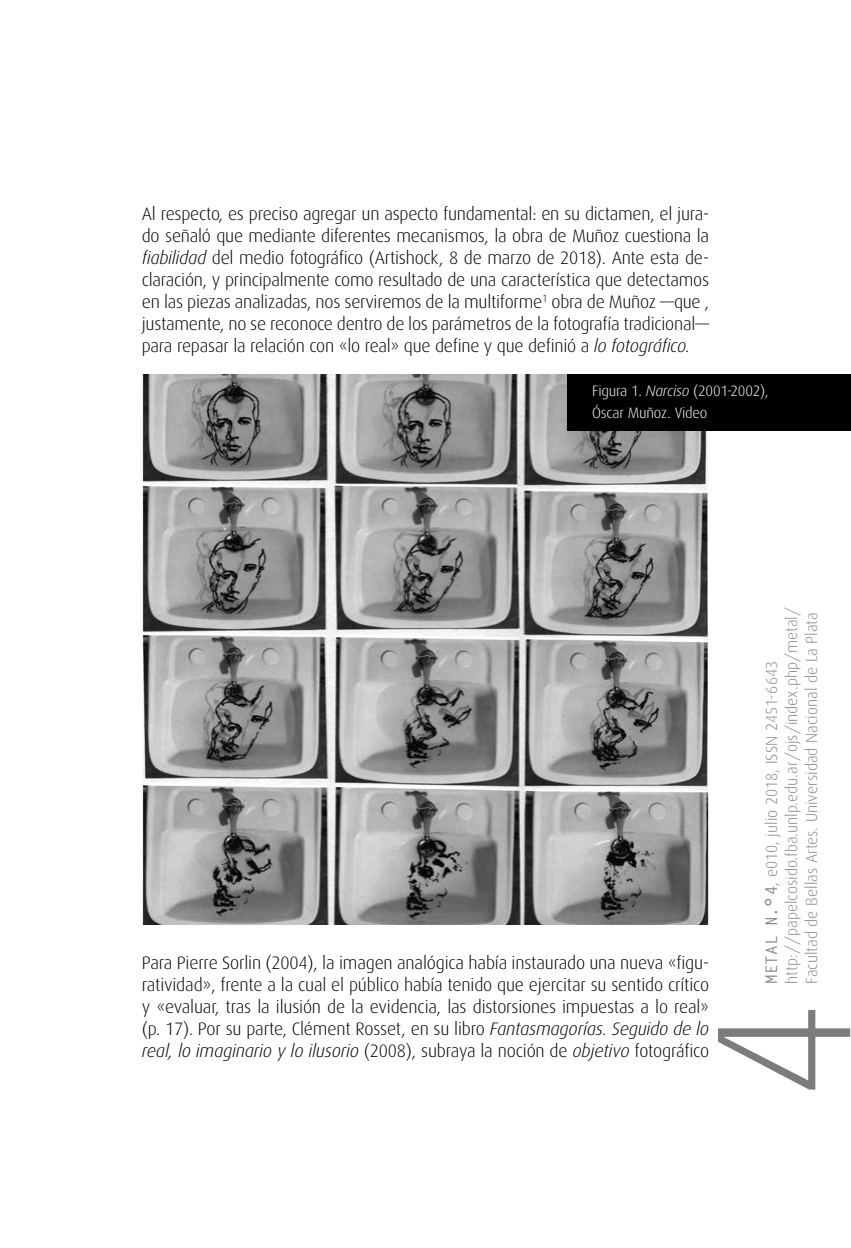
<style>
.page{position:relative;width:851px;height:1248px;background:#fff}
.page>*{position:absolute;margin:0;border:0;box-sizing:border-box;transform-origin:0 0}
.t1{font:180px "Letter Gothic Std";color:#7b7c7e}
.t2{font:300 18px/22px "Dax";letter-spacing:-.015em;color:#000;text-align:justify}
.t3{font:300 16px/20px "Dax";color:#87888a}
.t4{font:300 15px/22px "Dax";letter-spacing:-.015em;color:#fff}
.s1{font-style:italic}
.s2{font-family:"Letter Gothic Std";font-weight:700}
</style>
<div class="page">
<img style="left:142px;top:374px;width:567px;height:550px">
<div style="left:567px;top:374px;width:283px;height:57px;background:#000"></div>
<p class="t2" style="left:142px;top:203px;width:568px">Al respecto, es preciso agregar un aspecto fundamental: en su dictamen, el jura&shy;do señaló que mediante diferentes mecanismos, la obra de Muñoz cuestiona la <span class="s1">fiabilidad</span> del medio fotográfico (Artishock, 8 de marzo de 2018). Ante esta de&shy;claración, y principalmente como resultado de una característica que detectamos en las piezas analizadas, nos serviremos de la multiforme<sup>1</sup> obra de Muñoz —que , justamente, no se reconoce dentro de los parámetros de la fotografía tradicional— para repasar la relación con «lo real» que define y que definió a <span class="s1">lo fotográfico.</span></p>
<p class="t4" style="left:592px;top:380px;width:178px">Figura 1. <span class="s1">Narciso</span> (2001-2002),<br>Óscar Muñoz. Video</p>
<p class="t2" style="left:142px;top:951px;width:569px">Para Pierre Sorlin (2004), la imagen analógica había instaurado una nueva «figu&shy;ratividad», frente a la cual el público había tenido que ejercitar su sentido crítico y «evaluar, tras la ilusión de la evidencia, las distorsiones impuestas a lo real» (p. 17). Por su parte, Clément Rosset, en su libro <span class="s1">Fantasmagorías. Seguido de lo real, lo imaginario y lo ilusorio</span> (2008), subraya la noción de <span class="s1">objetivo</span> fotográfico</p>
<p class="t3" style="left:761px;top:983px;width:378px;rotate:-90deg"><span class="s2">Metal N .°4</span>, e010, julio 2018, ISSN 2451-6643 http://papelcosido.fba.unlp.edu.ar/ojs/index.php/metal/<br>Facultad de Bellas Artes. Universidad Nacional de La Plata</p>
<h1 class="t1" style="left:683px;top:1102px;width:109px;rotate:-90deg">4</h1>
</div>
